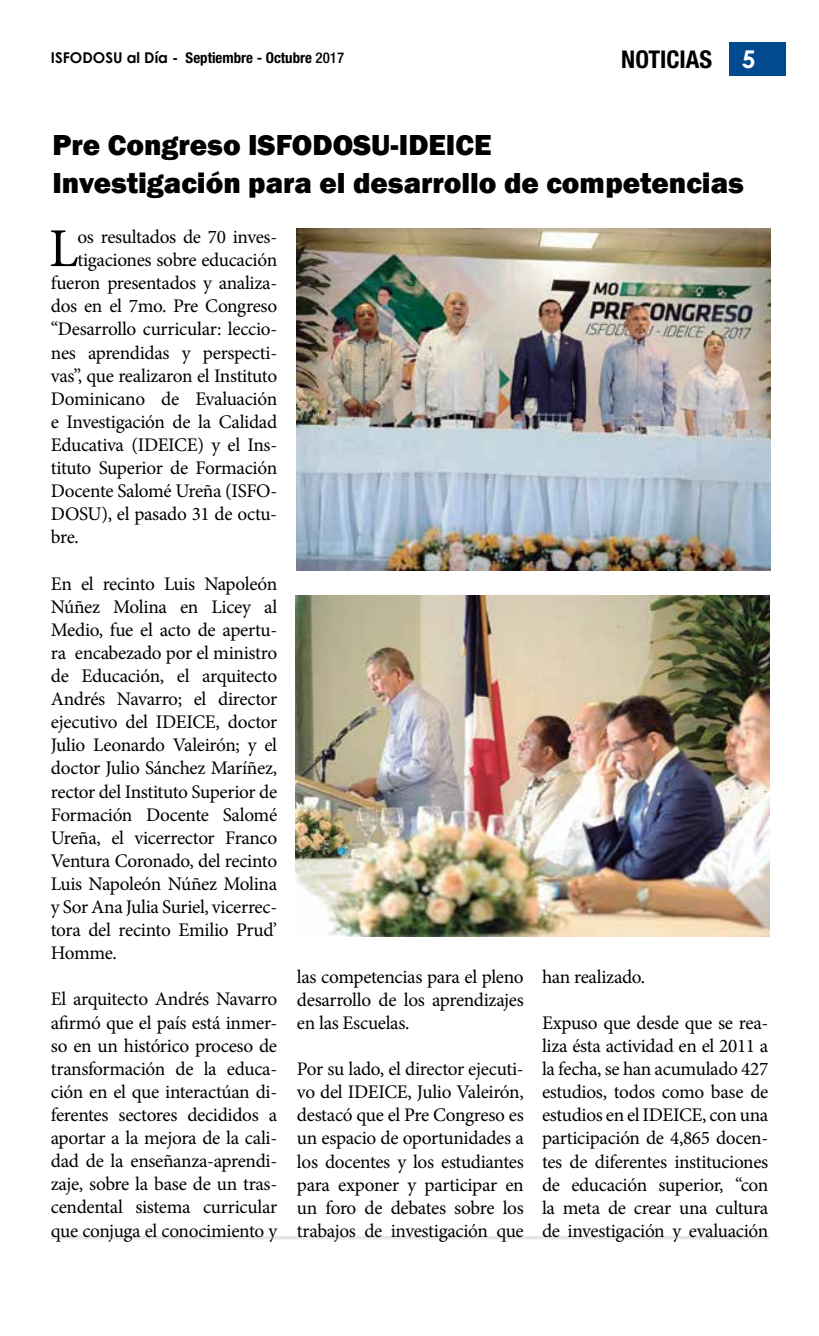
<style>
.page{position:relative;width:819px;height:1336px;background:#fff}
.page>*{position:absolute;margin:0;border:0;box-sizing:border-box;transform-origin:0 0}
.t1{font:54.77px "Minion Pro";color:#000}
.t2{font:800 29.75px/38.5px "Franklin Gothic";color:#000}
.t3{font:700 condensed 24.5px "Helvetica Neue";color:#000}
.t4{font:19.25px/23.1px "Minion Pro";letter-spacing:-.015em;color:#000;text-align:justify}
.t5{font:700 condensed 14.88px "Helvetica Neue";color:#000}
.s1{font-family:"Century Gothic";font-stretch:normal}
.s2{font-weight:500}
.s3{font-family:"Century Gothic";font-stretch:normal;color:#fff}
</style>
<div class="page">
<div style="left:729px;top:42px;width:57px;height:34px;background:#004a8d"></div>
<hr style="left:51px;top:1236px;width:719px;height:3px;background:#929597">
<img style="left:296px;top:229px;width:475px;height:341px">
<img style="left:295px;top:595px;width:475px;height:342px">
<p class="t5" style="left:51px;top:48px;width:295px"><span class="s1">ISFODOSU al Día -</span> Septiembre - Octubre <span class="s2">2017</span></p>
<p class="t3" style="left:621px;top:45px;width:136px">noticias <span class="s3">5</span></p>
<h2 class="t2" style="left:52px;top:126px;width:693px">Pre Congreso ISFODOSU-IDEICE<br>Investigación para el desarrollo de competencias</h2>
<h1 class="t1" style="left:49px;top:212px;width:31px">L</h1>
<p class="t4" style="left:77px;top:225px;width:201px">os resultados de 70 inves-</p>
<p class="t4" style="left:77px;top:248px;width:201px">tigaciones sobre educación</p>
<p class="t4" style="left:51px;top:271px;width:228px">fueron presentados y analiza-</p>
<p class="t4" style="left:51px;top:295px;width:228px">dos en el 7mo. Pre Congreso</p>
<p class="t4" style="left:51px;top:318px;width:228px">“Desarrollo curricular: leccio-</p>
<p class="t4" style="left:51px;top:341px;width:228px">nes aprendidas y perspecti-</p>
<p class="t4" style="left:51px;top:364px;width:228px">vas”, que realizaron el Instituto</p>
<p class="t4" style="left:51px;top:387px;width:228px">Dominicano de Evaluación</p>
<p class="t4" style="left:51px;top:410px;width:228px">e Investigación de la Calidad</p>
<p class="t4" style="left:51px;top:433px;width:228px">Educativa (IDEICE) y el Ins-</p>
<p class="t4" style="left:51px;top:456px;width:228px">tituto Superior de Formación</p>
<p class="t4" style="left:51px;top:479px;width:228px">Docente Salomé Ureña (ISFO-</p>
<p class="t4" style="left:51px;top:502px;width:228px">DOSU), el pasado 31 de octu-</p>
<p class="t4" style="left:51px;top:526px;width:29px">bre.</p>
<p class="t4" style="left:51px;top:572px;width:228px">En el recinto Luis Napoleón Núñez Molina en Licey al Medio, fue el acto de apertu&shy;ra encabezado por el ministro de Educación, el arquitecto Andrés Navarro; el director ejecutivo del IDEICE, doctor Julio Leonardo Valeirón; y el doctor Julio Sánchez Maríñez, rector del Instituto Superior de Formación Docente Salomé Ureña, el vicerrector Franco Ventura Coronado, del recinto Luis Napoleón Núñez Molina y Sor Ana Julia Suriel, vicerrec&shy;tora del recinto Emilio Prud’ Homme.</p>
<p class="t4" style="left:51px;top:988px;width:228px">El arquitecto Andrés Navarro afirmó que el país está inmer&shy;so en un histórico proceso de transformación de la educa&shy;ción en el que interactúan di&shy;ferentes sectores decididos a aportar a la mejora de la cali&shy;dad de la enseñanza-aprendi&shy;zaje, sobre la base de un tras&shy;cendental sistema curricular que conjuga el conocimiento y</p>
<p class="t4" style="left:297px;top:965px;width:228px">las competencias para el pleno desarrollo de los aprendizajes en las Escuelas.</p>
<p class="t4" style="left:297px;top:1057px;width:228px">Por su lado, el director ejecuti&shy;vo del IDEICE, Julio Valeirón, destacó que el Pre Congreso es un espacio de oportunidades a los docentes y los estudiantes para exponer y participar en un foro de debates sobre los trabajos de investigación que</p>
<p class="t4" style="left:542px;top:965px;width:105px">han realizado.</p>
<p class="t4" style="left:542px;top:1011px;width:228px">Expuso que desde que se rea&shy;liza ésta actividad en el 2011 a la fecha, se han acumulado 427 estudios, todos como base de estudios en el IDEICE, con una participación de 4,865 docen&shy;tes de diferentes instituciones de educación superior, “con la meta de crear una cultura de investigación y evaluación</p>
</div>
